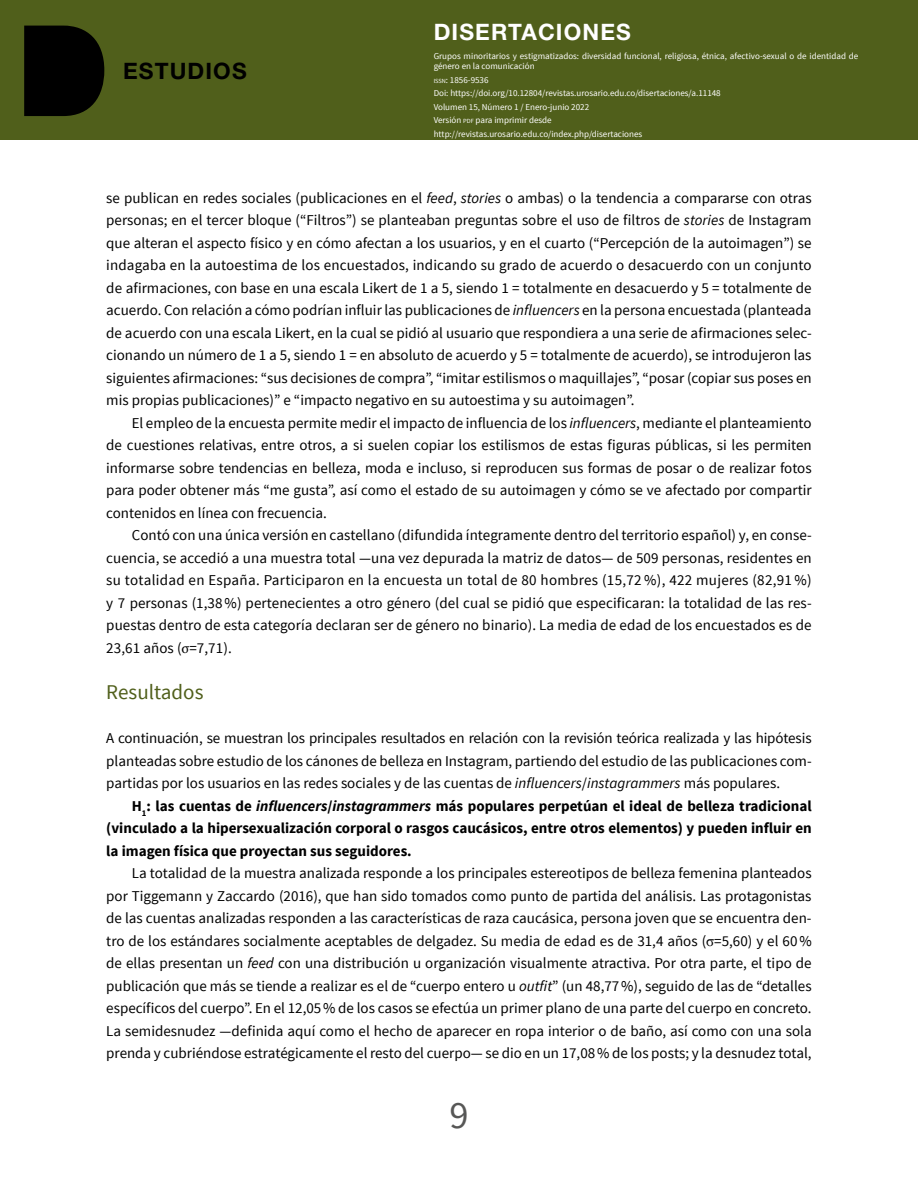
<style>
.page{position:relative;width:918px;height:1188px;background:#fff}
.page>*{position:absolute;margin:0;border:0;box-sizing:border-box;transform-origin:0 0}
.t1{font:38.4px "Source Sans Pro";color:#575756}
.t2{font:700 22.65px "Helvetica Neue LT Std";letter-spacing:.05em;color:#fff}
.t3{font:700 22.65px "Helvetica Neue LT Std";letter-spacing:.05em;color:#000}
.t4{font:21px "Source Sans Pro";color:#505f1b}
.t5{font:15px/22.5px "Source Sans Pro";color:#000;text-align:justify}
.t6{font:700 15px/22.5px "Source Sans Pro";color:#000;text-align:justify}
.t7{font:9px/13.5px "Source Sans Pro";color:#fff}
.s1{font-size:6.3px}
.s2{font-style:italic}
.s3{font-family:"Minion Pro"}
.s4{font-family:"Times New Roman"}
</style>
<div class="page">
<div style="left:0;top:0;width:918px;height:139px;background:#505f1b"></div>
<svg style="left:24px;top:26px;width:80px;height:90px"></svg>
<h2 class="t3" style="left:123px;top:57px;width:125px">ESTUDIOS</h2>
<h2 class="t2" style="left:434px;top:18px;width:199px">DISERTACIONES</h2>
<p class="t7" style="left:434px;top:51px;width:426px;line-height:10.5px">Grupos minoritarios y estigmatizados: diversidad funcional, religiosa, étnica, afectivo-sexual o de identidad de género en la comunicación</p>
<p class="t7" style="left:434px;top:73px;width:289px"><span class="s1">ISSN</span>: 1856-9536<br>Doi: https://doi.org/10.12804/revistas.urosario.edu.co/disertaciones/a.11148<br>Volumen 15, Número 1 / Enero-junio 2022<br>Versión <span class="s1">PDF</span> para imprimir desde http://revistas.urosario.edu.co/index.php/disertaciones</p>
<p class="t5" style="left:106px;top:187px;width:707px">se publican en redes sociales (publicaciones en el <span class="s2">feed</span>, <span class="s2">stories</span> o ambas) o la tendencia a compararse con otras personas; en el tercer bloque (“Filtros”) se planteaban preguntas sobre el uso de filtros de <span class="s2">stories</span> de Instagram que alteran el aspecto físico y en cómo afectan a los usuarios, y en el cuarto (“Percepción de la autoimagen”) se indagaba en la autoestima de los encuestados, indicando su grado de acuerdo o desacuerdo con un conjunto de afirmaciones, con base en una escala Likert de 1 a 5, siendo 1 = totalmente en desacuerdo y 5 = totalmente de acuerdo. Con relación a cómo podrían influir las publicaciones de <span class="s2">influencers</span> en la persona encuestada (planteada de acuerdo con una escala Likert, en la cual se pidió al usuario que respondiera a una serie de afirmaciones selec&shy;cionando un número de 1 a 5, siendo 1 = en absoluto de acuerdo y 5 = totalmente de acuerdo), se introdujeron las siguientes afirmaciones: “sus decisiones de compra”, “imitar estilismos o maquillajes”, “posar (copiar sus poses en mis propias publicaciones)” e “impacto negativo en su autoestima y su autoimagen”.</p>
<p class="t5" style="left:106px;top:412px;width:707px;text-indent:26px">El empleo de la encuesta permite medir el impacto de influencia de los <span class="s2">influencers</span>, mediante el planteamiento de cuestiones relativas, entre otros, a si suelen copiar los estilismos de estas figuras públicas, si les permiten informarse sobre tendencias en belleza, moda e incluso, si reproducen sus formas de posar o de realizar fotos para poder obtener más “me gusta”, así como el estado de su autoimagen y cómo se ve afectado por compartir contenidos en línea con frecuencia.</p>
<p class="t5" style="left:106px;top:524px;width:707px;text-indent:26px">Contó con una única versión en castellano (difundida íntegramente dentro del territorio español) y, en conse&shy;cuencia, se accedió a una muestra total —una vez depurada la matriz de datos— de 509 personas, residentes en su totalidad en España. Participaron en la encuesta un total de 80 hombres (15,72 %), 422 mujeres (82,91 %) y 7 personas (1,38%) pertenecientes a otro género (del cual se pidió que especificaran: la totalidad de las res&shy;puestas dentro de esta categoría declaran ser de género no binario). La media de edad de los encuestados es de 23,61 años (<span class="s3">σ</span>=7,71).</p>
<h3 class="t4" style="left:106px;top:679px;width:99px">Resultados</h3>
<p class="t5" style="left:106px;top:727px;width:707px">A continuación, se muestran los principales resultados en relación con la revisión teórica realizada y las hipótesis planteadas sobre estudio de los cánones de belleza en Instagram, partiendo del estudio de las publicaciones com&shy;partidas por los usuarios en las redes sociales y de las cuentas de <span class="s2">influencers</span>/<span class="s2">instagrammers</span> más populares.</p>
<p class="t6" style="left:106px;top:795px;width:707px;text-indent:26px">H<sub>1</sub>: las cuentas de <span class="s2">influencers</span>/<span class="s2">instagrammers</span> más populares perpetúan el ideal de belleza tradicional (vinculado a la hipersexualización corporal o rasgos caucásicos, entre otros elementos) y pueden influir en la imagen física que proyectan sus seguidores.</p>
<p class="t5" style="left:106px;top:862px;width:707px;text-indent:26px">La totalidad de la muestra analizada responde a los principales estereotipos de belleza femenina planteados por Tiggemann y Zaccardo (2016), que han sido tomados como punto de partida del análisis. Las protagonistas de las cuentas analizadas responden a las características de raza caucásica, persona joven que se encuentra den&shy;tro de los estándares socialmente aceptables de delgadez. Su media de edad es de 31,4 años (<span class="s4">σ</span>=5,60) y el 60% de ellas presentan un <span class="s2">feed</span> con una distribución u organización visualmente atractiva. Por otra parte, el tipo de publicación que más se tiende a realizar es el de “cuerpo entero u <span class="s2">outfit</span>” (un 48,77%), seguido de las de “detalles específicos del cuerpo”. En el 12,05% de los casos se efectúa un primer plano de una parte del cuerpo en concreto.<br>La semidesnudez —definida aquí como el hecho de aparecer en ropa interior o de baño, así como con una sola prenda y cubriéndose estratégicamente el resto del cuerpo— se dio en un 17,08% de los posts; y la desnudez total,</p>
<h1 class="t1" style="left:449px;top:1092px;width:21px">9</h1>
</div>
